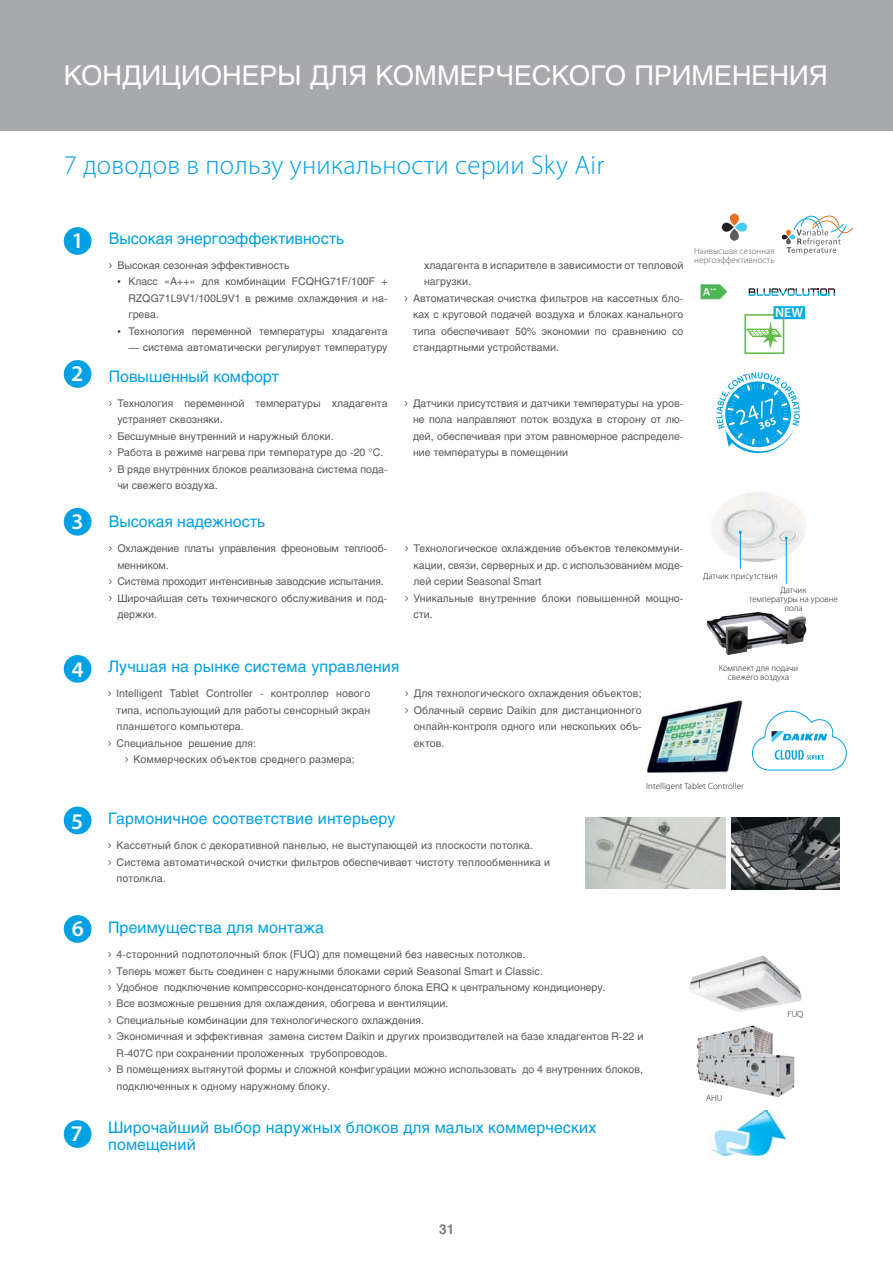
<style>
.page{position:relative;width:893px;height:1263px;background:#fff}
.page>*{position:absolute;margin:0;border:0;box-sizing:border-box;transform-origin:0 0}
.t1{font:27px "Helios";color:#fff}
.t2{font:300 27px "Myriad Pro";letter-spacing:.01em;color:#00a0e4}
.t3{font:600 22.5px "Myriad Pro";color:#fff}
.t4{font:15.75px/16.5px "Helios C";letter-spacing:.01em;color:#00a0e4}
.t5{font:600 13.5px "Myriad Pro";color:#fff}
.t6{font:700 13.5px "Helios";color:#797a7d}
.t7{font:10.5px/16.5px "Helios C";color:#58595b;text-align:justify}
.t8{font:10.5px/16.5px "Helios";color:#58595b;text-align:justify}
.t9{font:300 9px/9px "Myriad Pro";color:#231f20;text-align:center}
.t10{font:300 9px/9px "Myriad Pro";letter-spacing:.01em;color:#58595b}
.s1{font-family:"Myriad Pro";font-weight:300;font-size:13.5px;color:#231f20}
</style>
<div class="page">
<div style="left:0;top:0;width:893px;height:131px;background:#a7a9ac"></div>
<img style="left:700px;top:283px;width:27px;height:17px">
<svg style="left:749px;top:288px;width:86px;height:8px"></svg>
<svg style="left:782px;top:215px;width:71px;height:40px"></svg>
<img style="left:711px;top:492px;width:95px;height:71px">
<hr style="left:740px;top:532px;width:1px;height:37px;background:#00a0e4">
<hr style="left:786px;top:538px;width:1px;height:46px;background:#00a0e4">
<img style="left:707px;top:612px;width:99px;height:43px">
<div style="left:64px;top:227px;width:27px;height:28px;background:#00a0e4;border-radius:50%"></div>
<div style="left:64px;top:360px;width:27px;height:28px;background:#00a0e4;border-radius:50%"></div>
<div style="left:64px;top:508px;width:27px;height:28px;background:#00a0e4;border-radius:50%"></div>
<div style="left:730px;top:229px;width:9px;height:12px;background:#5b5c5e;border-radius:5px"></div>
<div style="left:735px;top:223px;width:12px;height:9px;background:#44c8f5;border-radius:5px"></div>
<svg style="left:730px;top:214px;width:9px;height:12px"></svg>
<svg style="left:722px;top:223px;width:12px;height:9px"></svg>
<svg style="left:744px;top:306px;width:61px;height:48px"></svg>
<img style="left:710px;top:1110px;width:75px;height:45px">
<img style="left:689px;top:956px;width:112px;height:56px">
<img style="left:731px;top:817px;width:109px;height:73px">
<img style="left:696px;top:1026px;width:98px;height:71px">
<div style="left:64px;top:655px;width:27px;height:28px;background:#00a0e4;border-radius:50%"></div>
<div style="left:64px;top:807px;width:27px;height:27px;background:#00a0e4;border-radius:50%"></div>
<div style="left:64px;top:915px;width:27px;height:28px;background:#00a0e4;border-radius:50%"></div>
<div style="left:64px;top:1120px;width:27px;height:28px;background:#00a0e4;border-radius:50%"></div>
<img style="left:647px;top:700px;width:95px;height:73px">
<svg style="left:716px;top:372px;width:84px;height:82px"></svg>
<svg style="left:752px;top:710px;width:95px;height:61px"></svg>
<img style="left:586px;top:817px;width:139px;height:72px">
<h1 class="t1" style="left:64px;top:65px;width:765px">КОНДИЦИОНЕРЫ ДЛЯ КОММЕРЧЕСКОГО ПРИМЕНЕНИЯ</h1>
<h1 class="t2" style="left:64px;top:149px;width:542px">7 доводов в пользу уникальности серии Sky Air</h1>
<h2 class="t3" style="left:74px;top:233px;width:10px">1</h2>
<h3 class="t4" style="left:109px;top:230px;width:237px">Высокая энергоэффективность</h3>
<p class="t8" style="left:109px;top:257px;width:182px"><span class="s1">›</span> Высокая сезонная эффективность</p>
<p class="t8" style="left:128px;top:274px;width:261px;text-indent:-11px"><span class="s1">•</span> Класс «A++» для комбинации FCQHG71F/100F + RZQG71L9V1/100L9V1 в режиме охлаждения и на&shy;грева.</p>
<p class="t8" style="left:117px;top:323px;width:272px"><span class="s1">•</span> Технология переменной температуры хладагента</p>
<p class="t8" style="left:128px;top:340px;width:261px">— система автоматически регулирует температуру</p>
<p class="t8" style="left:424px;top:257px;width:261px">хладагента в испарителе в зависимости от тепловой</p>
<p class="t8" style="left:424px;top:274px;width:48px">нагрузки.</p>
<p class="t8" style="left:405px;top:290px;width:280px"><span class="s1">›</span> Автоматическая очистка фильтров на кассетных бло-</p>
<p class="t8" style="left:413px;top:307px;width:272px">ках с круговой подачей воздуха и блоках канального</p>
<p class="t8" style="left:413px;top:323px;width:272px">типа обеспечивает 50% экономии по сравнению со</p>
<p class="t8" style="left:413px;top:340px;width:148px">стандартными устройствами.</p>
<p class="t10" style="left:694px;top:246px;width:82px">Наивысшая сезонная нергоэффективность</p>
<p class="t5" style="left:775px;top:308px;width:30px">NEW</p>
<h2 class="t3" style="left:72px;top:366px;width:12px">2</h2>
<h3 class="t4" style="left:109px;top:368px;width:172px">Повышенный комфорт</h3>
<p class="t7" style="left:109px;top:395px;width:280px"><span class="s1">›</span> Технология переменной температуры хладагента</p>
<p class="t7" style="left:117px;top:411px;width:107px">устраняет сквозняки.</p>
<p class="t7" style="left:109px;top:428px;width:226px"><span class="s1">›</span> Бесшумные внутренний и наружный блоки.</p>
<p class="t7" style="left:109px;top:444px;width:276px"><span class="s1">›</span> Работа в режиме нагрева при температуре до -20 °C.</p>
<p class="t7" style="left:109px;top:461px;width:280px"><span class="s1">›</span> В ряде внутренних блоков реализована система пода-</p>
<p class="t7" style="left:117px;top:477px;width:102px">чи свежего воздуха.</p>
<p class="t7" style="left:413px;top:395px;width:272px;text-indent:-8px"><span class="s1">›</span> Датчики присутствия и датчики температуры на уров&shy;не пола направляют поток воздуха в сторону от лю&shy;дей, обеспечивая при этом равномерное распределе&shy;ние температуры в помещении</p>
<h2 class="t3" style="left:72px;top:514px;width:12px">3</h2>
<h3 class="t4" style="left:109px;top:513px;width:158px">Высокая надежность</h3>
<p class="t7" style="left:109px;top:540px;width:280px"><span class="s1">›</span> Охлаждение платы управления фреоновым теплооб-</p>
<p class="t7" style="left:117px;top:557px;width:53px">менником.</p>
<p class="t7" style="left:109px;top:573px;width:276px"><span class="s1">›</span> Система проходит интенсивные заводские испытания.</p>
<p class="t7" style="left:109px;top:590px;width:280px"><span class="s1">›</span> Широчайшая сеть технического обслуживания и под-</p>
<p class="t7" style="left:117px;top:606px;width:41px">держки.</p>
<p class="t7" style="left:405px;top:540px;width:280px"><span class="s1">›</span> Технологическое охлаждение объектов телекоммуни-</p>
<p class="t7" style="left:414px;top:557px;width:271px">кации, связи, серверных и др. с использованием моде-</p>
<p class="t7" style="left:414px;top:573px;width:129px">лей серии Seasonal Smart</p>
<p class="t7" style="left:405px;top:590px;width:280px"><span class="s1">›</span> Уникальные внутренние блоки повышенной мощно-</p>
<p class="t7" style="left:414px;top:606px;width:21px">сти.</p>
<p class="t9" style="left:703px;top:572px;width:76px">Датчик присутствия</p>
<p class="t9" style="left:749px;top:585px;width:90px">Датчик<br>температуры на уровне пола</p>
<h2 class="t3" style="left:72px;top:662px;width:13px">4</h2>
<h3 class="t4" style="left:108px;top:658px;width:293px">Лучшая на рынке система управления</h3>
<p class="t7" style="left:108px;top:685px;width:264px"><span class="s1">›</span> Intelligent Tablet Controller - контроллер нового</p>
<p class="t7" style="left:117px;top:702px;width:255px">типа, использующий для работы сенсорный экран</p>
<p class="t7" style="left:117px;top:718px;width:129px">планшетого компьютера.</p>
<p class="t7" style="left:108px;top:735px;width:149px"><span class="s1">›</span> Специальное решение для:</p>
<p class="t7" style="left:125px;top:751px;width:231px"><span class="s1">›</span> Коммерческих объектов среднего размера;</p>
<p class="t7" style="left:405px;top:685px;width:238px"><span class="s1">›</span> Для технологического охлаждения объектов;</p>
<p class="t7" style="left:405px;top:702px;width:238px"><span class="s1">›</span> Облачный сервис Daikin для дистанционного</p>
<p class="t7" style="left:414px;top:718px;width:230px">онлайн-контроля одного или нескольких объ-</p>
<p class="t7" style="left:414px;top:735px;width:32px">ектов.</p>
<p class="t9" style="left:719px;top:663px;width:81px">Комплект для подачи свежего воздуха</p>
<h2 class="t3" style="left:72px;top:813px;width:12px">5</h2>
<h2 class="t3" style="left:72px;top:921px;width:14px">6</h2>
<h2 class="t3" style="left:72px;top:1126px;width:11px">7</h2>
<h3 class="t4" style="left:108px;top:810px;width:289px">Гармоничное соответствие интерьеру</h3>
<p class="t7" style="left:108px;top:837px;width:426px"><span class="s1">›</span> Кассетный блок с декоративной панелью, не выступающей из плоскости потолка.</p>
<p class="t7" style="left:108px;top:854px;width:444px"><span class="s1">›</span> Система автоматической очистки фильтров обеспечивает чистоту теплообменника и</p>
<p class="t7" style="left:117px;top:870px;width:51px">потолкла.</p>
<p class="t9" style="left:646px;top:781px;width:99px">Intelligent Tablet Controller</p>
<h3 class="t4" style="left:108px;top:919px;width:217px">Преимущества для монтажа</h3>
<p class="t7" style="left:108px;top:946px;width:419px"><span class="s1">›</span> 4-сторонний подпотолочный блок (FUQ) для помещений без навесных потолков.</p>
<p class="t7" style="left:108px;top:963px;width:436px"><span class="s1">›</span> Теперь может быть соединен с наружными блоками серий Seasonal Smart и Classic.</p>
<p class="t7" style="left:108px;top:979px;width:499px"><span class="s1">›</span> Удобное подключение компрессорно-конденсаторного блока ERQ к центральному кондиционеру.</p>
<p class="t7" style="left:108px;top:996px;width:342px"><span class="s1">›</span> Все возможные решения для охлаждения, обогрева и вентиляции.</p>
<p class="t7" style="left:108px;top:1012px;width:317px"><span class="s1">›</span> Специальные комбинации для технологического охлаждения.</p>
<p class="t7" style="left:108px;top:1029px;width:537px"><span class="s1">›</span> Экономичная и эффективная замена систем Daikin и других производителей на базе хладагентов R-22 и</p>
<p class="t7" style="left:117px;top:1045px;width:272px">R-407C при сохранении проложенных трубопроводов.</p>
<p class="t7" style="left:108px;top:1062px;width:536px"><span class="s1">›</span> В помещениях вытянутой формы и сложной конфигурации можно использовать до 4 внутренних блоков,</p>
<p class="t7" style="left:117px;top:1078px;width:215px">подключенных к одному наружному блоку.</p>
<h3 class="t4" style="left:108px;top:1120px;width:490px">Широчайший выбор наружных блоков для малых коммерческих помещений</h3>
<p class="t9" style="left:706px;top:1093px;width:18px">AHU</p>
<p class="t6" style="left:439px;top:1224px;width:17px">31</p>
<p class="t9" style="left:787px;top:1009px;width:17px">FUQ</p>
</div>
